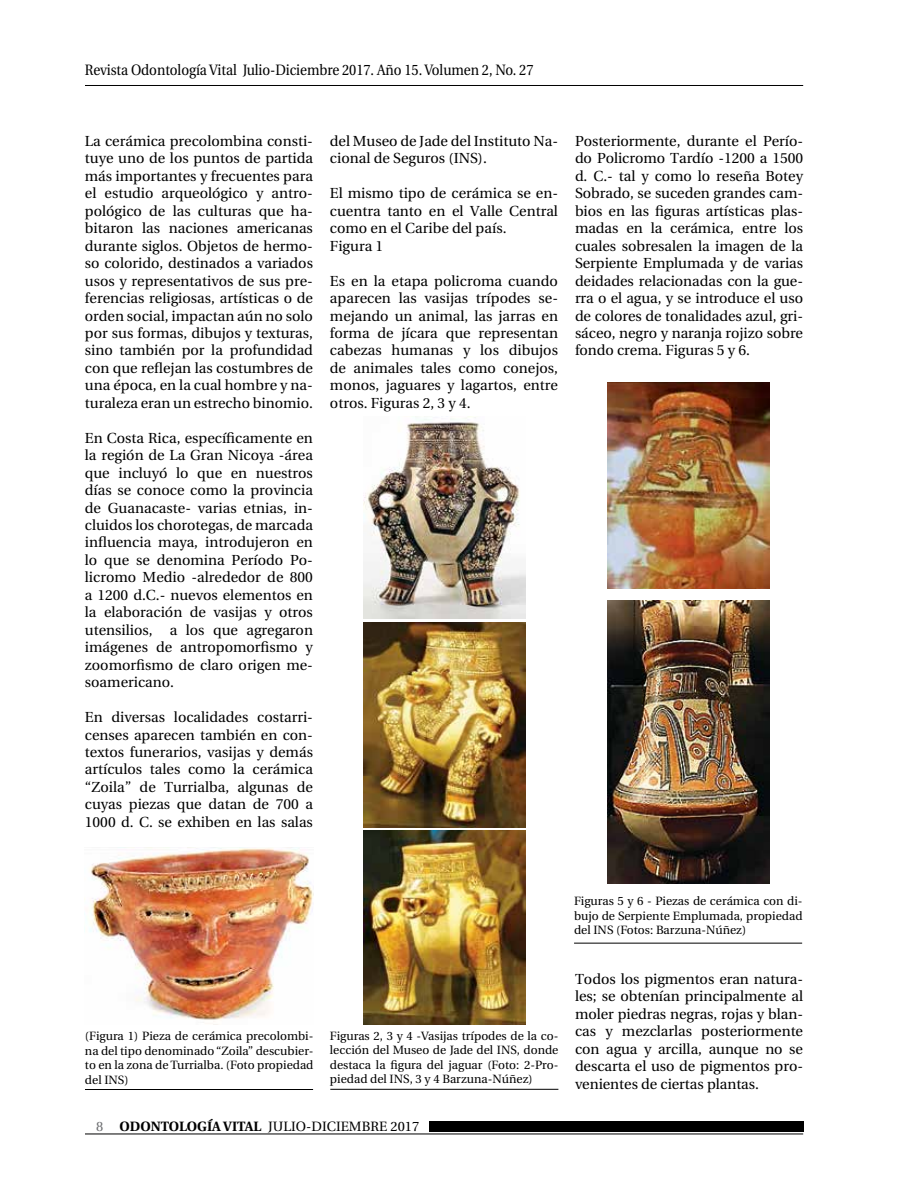
<style>
.page{position:relative;width:918px;height:1188px;background:#fff}
.page>*{position:absolute;margin:0;border:0;box-sizing:border-box;transform-origin:0 0}
.t1{font:15px "Utopia";letter-spacing:-.005em;color:#000;scale:.9 1}
.t2{font:14.55px/17.4px "Utopia";color:#000;text-align:justify}
.t3{font:13.5px "Utopia";color:#000}
.t4{font:12px/14.4px "Utopia";color:#000;text-align:justify}
.s1{color:#6d6e71}
.s2{font-weight:700}
</style>
<div class="page">
<div style="left:429px;top:1121px;width:374px;height:11px;background:#000"></div>
<hr style="left:85px;top:1134px;width:718px;height:1px;background:#000">
<hr style="left:85px;top:85px;width:718px;height:1px;background:#000">
<img style="left:89px;top:848px;width:225px;height:175px">
<img style="left:363px;top:622px;width:162px;height:206px">
<img style="left:607px;top:382px;width:162px;height:206px">
<img style="left:363px;top:831px;width:162px;height:193px">
<img style="left:607px;top:600px;width:162px;height:284px">
<img style="left:363px;top:417px;width:162px;height:201px">
<hr style="left:85px;top:1089px;width:228px;height:1px;background:#000">
<hr style="left:330px;top:1089px;width:228px;height:1px;background:#000">
<hr style="left:574px;top:943px;width:228px;height:1px;background:#000">
<p class="t1" style="left:85px;top:61px;width:500px">Revista Odontología Vital Julio-Diciembre 2017. Año 15. Volumen 2, No. 27</p>
<p class="t2" style="left:85px;top:133px;width:230px">La cerámica precolombina consti&shy;tuye uno de los puntos de partida más importantes y frecuentes para el estudio arqueológico y antro&shy;pológico de las culturas que ha&shy;bitaron las naciones americanas durante siglos. Objetos de hermo&shy;so colorido, destinados a variados usos y representativos de sus pre&shy;ferencias religiosas, artísticas o de orden social, impactan aún no solo por sus formas, dibujos y texturas, sino también por la profundidad con que reflejan las costumbres de una época, en la cual hombre y na&shy;turaleza eran un estrecho binomio.</p>
<p class="t2" style="left:85px;top:429px;width:230px">En Costa Rica, específicamente en la región de La Gran Nicoya -área que incluyó lo que en nuestros días se conoce como la provincia de Guanacaste- varias etnias, in&shy;cluidos los chorotegas, de marcada influencia maya, introdujeron en lo que se denomina Período Po&shy;licromo Medio -alrededor de 800 a 1200 d.C.- nuevos elementos en la elaboración de vasijas y otros utensilios, a los que agregaron imágenes de antropomorfismo y zoomorfismo de claro origen me&shy;soamericano.</p>
<p class="t2" style="left:85px;top:709px;width:230px">En diversas localidades costarri&shy;censes aparecen también en con&shy;textos funerarios, vasijas y demás artículos tales como la cerámica “Zoila” de Turrialba, algunas de cuyas piezas que datan de 700 a 1000 d. C. se exhiben en las salas</p>
<p class="t2" style="left:330px;top:133px;width:230px">del Museo de Jade del Instituto Na&shy;cional de Seguros (INS).</p>
<p class="t2" style="left:330px;top:185px;width:230px;text-align:left">El mismo tipo de cerámica se en&shy;cuentra tanto en el Valle Central como en el Caribe del país.<br>Figura 1</p>
<p class="t2" style="left:330px;top:272px;width:230px">Es en la etapa policroma cuando aparecen las vasijas trípodes se&shy;mejando un animal, las jarras en forma de jícara que representan cabezas humanas y los dibujos de animales tales como conejos, monos, jaguares y lagartos, entre otros. Figuras 2, 3 y 4.</p>
<p class="t2" style="left:575px;top:133px;width:230px">Posteriormente, durante el Perío&shy;do Policromo Tardío -1200 a 1500 d. C.- tal y como lo reseña Botey Sobrado, se suceden grandes cam&shy;bios en las figuras artísticas plas&shy;madas en la cerámica, entre los cuales sobresalen la imagen de la Serpiente Emplumada y de varias deidades relacionadas con la gue&shy;rra o el agua, y se introduce el uso de colores de tonalidades azul, gri&shy;sáceo, negro y naranja rojizo sobre fondo crema. Figuras 5 y 6.</p>
<p class="t4" style="left:85px;top:1029px;width:230px">(Figura 1) Pieza de cerámica precolombi&shy;na del tipo denominado “Zoila” descubier&shy;to en la zona de Turrialba. (Foto propiedad del INS)</p>
<p class="t4" style="left:330px;top:1029px;width:230px">Figuras 2, 3 y 4 -Vasijas trípodes de la co&shy;lección del Museo de Jade del INS, donde destaca la figura del jaguar (Foto: 2-Pro&shy;piedad del INS, 3 y 4 Barzuna-Núñez)</p>
<p class="t3" style="left:96px;top:1119px;width:324px"><span class="s1">8</span> <span class="s2">ODONTOLOGÍA VITAL</span> JULIO-DICIEMBRE 2017</p>
<p class="t4" style="left:574px;top:894px;width:230px">Figuras 5 y 6 - Piezas de cerámica con di&shy;bujo de Serpiente Emplumada, propiedad del INS (Fotos: Barzuna-Núñez)</p>
<p class="t2" style="left:575px;top:971px;width:230px">Todos los pigmentos eran natura&shy;les; se obtenían principalmente al moler piedras negras, rojas y blan&shy;cas y mezclarlas posteriormente con agua y arcilla, aunque no se descarta el uso de pigmentos pro&shy;venientes de ciertas plantas.</p>
</div>
